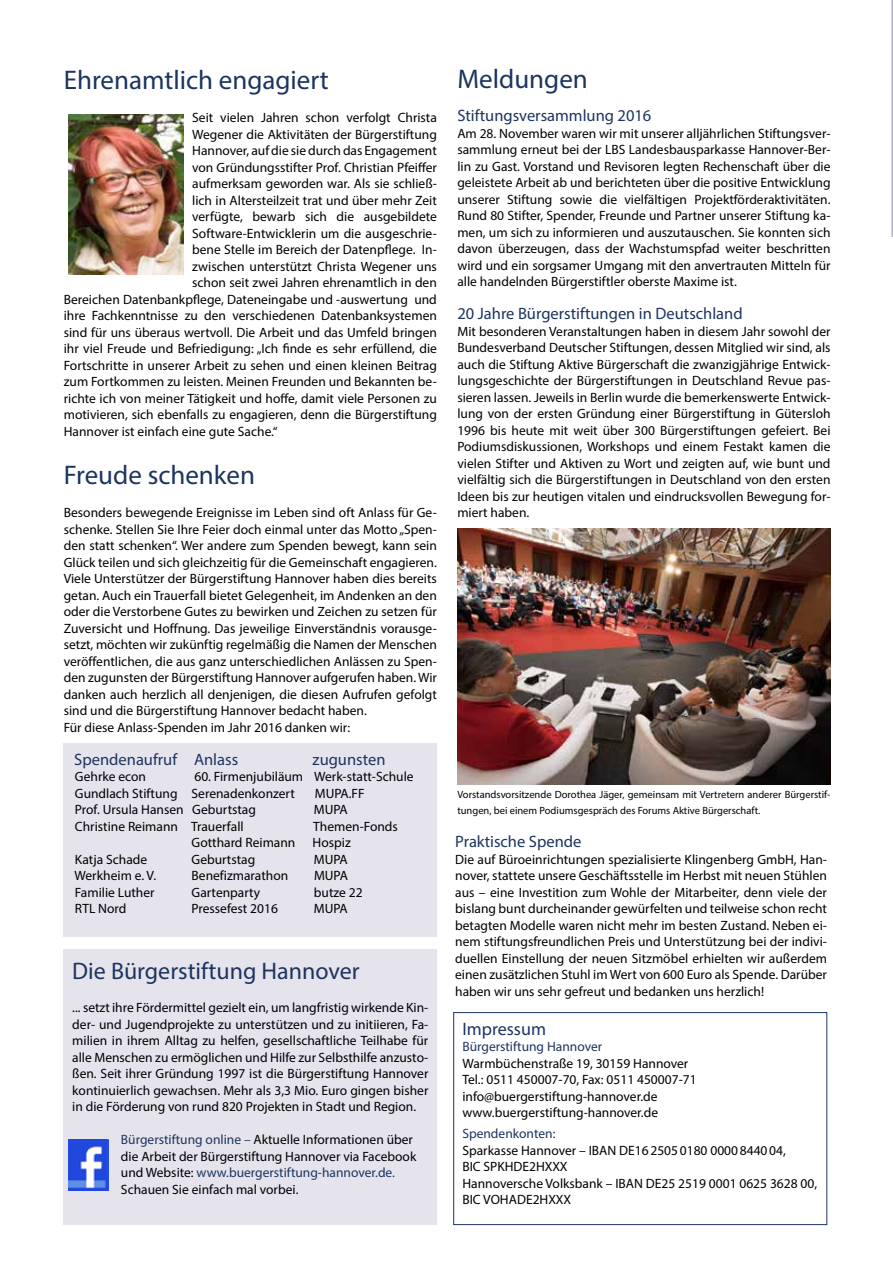
<style>
.page{position:relative;width:893px;height:1263px;background:#fff}
.page>*{position:absolute;margin:0;border:0;box-sizing:border-box;transform-origin:0 0}
.t1{font:27px "Myriad Pro";color:#1d3460}
.t2{font:24px "Myriad Pro";color:#1d3460}
.t3{font:18px "Myriad Pro";color:#1d3460}
.t4{font:16.5px "Myriad Pro";color:#1d3460}
.t5{font:13.5px/16.5px "Myriad Pro";color:#000}
.t6{font:13.5px "Myriad Pro";color:#1d3460}
.t7{font:10.5px/16.5px "Myriad Pro";color:#000}
.s1{color:#1d3460}
</style>
<div class="page">
<div style="left:64px;top:949px;width:373px;height:276px;background:#e5e4ec"></div>
<svg style="left:891px;top:0;width:2px;height:237px"></svg>
<img style="left:69px;top:1139px;width:39px;height:52px">
<img style="left:68px;top:114px;width:116px;height:160px">
<img style="left:457px;top:529px;width:373px;height:255px">
<div style="left:64px;top:743px;width:373px;height:194px;background:#e5e4ec"></div>
<div style="left:453px;top:1012px;width:374px;height:213px;border:1px solid #1d3460"></div>
<h1 class="t1" style="left:64px;top:63px;width:267px">Ehrenamtlich engagiert</h1>
<p class="t5" style="left:192px;top:109px;width:246px">Seit vielen Jahren schon verfolgt Christa</p>
<p class="t5" style="left:192px;top:126px;width:246px">Wegener die Aktivitäten der Bürgerstiftung</p>
<p class="t5" style="left:192px;top:142px;width:246px">Hannover, auf die sie durch das Engagement</p>
<p class="t5" style="left:192px;top:159px;width:246px">von Gründungsstifter Prof. Christian Pfeiffer</p>
<p class="t5" style="left:192px;top:175px;width:246px">aufmerksam geworden war. Als sie schließ-</p>
<p class="t5" style="left:192px;top:192px;width:246px">lich in Altersteilzeit trat und über mehr Zeit</p>
<p class="t5" style="left:192px;top:208px;width:246px">verfügte, bewarb sich die ausgebildete</p>
<p class="t5" style="left:192px;top:225px;width:246px">Software-Entwicklerin um die ausgeschrie-</p>
<p class="t5" style="left:192px;top:241px;width:246px">bene Stelle im Bereich der Datenpflege. In-</p>
<p class="t5" style="left:192px;top:258px;width:246px">zwischen unterstützt Christa Wegener uns</p>
<p class="t5" style="left:192px;top:274px;width:246px">schon seit zwei Jahren ehrenamtlich in den</p>
<p class="t5" style="left:64px;top:291px;width:375px">Bereichen Datenbankpflege, Dateneingabe und -auswertung und</p>
<p class="t5" style="left:64px;top:307px;width:375px">ihre Fachkenntnisse zu den verschiedenen Datenbanksystemen</p>
<p class="t5" style="left:64px;top:324px;width:375px">sind für uns überaus wertvoll. Die Arbeit und das Umfeld bringen</p>
<p class="t5" style="left:64px;top:340px;width:375px">ihr viel Freude und Befriedigung: „Ich finde es sehr erfüllend, die</p>
<p class="t5" style="left:64px;top:357px;width:375px">Fortschritte in unserer Arbeit zu sehen und einen kleinen Beitrag</p>
<p class="t5" style="left:64px;top:373px;width:375px">zum Fortkommen zu leisten. Meinen Freunden und Bekannten be-</p>
<p class="t5" style="left:64px;top:390px;width:375px">richte ich von meiner Tätigkeit und hoffe, damit viele Personen zu</p>
<p class="t5" style="left:64px;top:406px;width:375px">motivieren, sich ebenfalls zu engagieren, denn die Bürgerstiftung</p>
<p class="t5" style="left:64px;top:423px;width:215px">Hannover ist einfach eine gute Sache.“</p>
<h1 class="t1" style="left:64px;top:459px;width:193px">Freude schenken</h1>
<p class="t5" style="left:64px;top:504px;width:375px">Besonders bewegende Ereignisse im Leben sind oft Anlass für Ge&shy;schenke. Stellen Sie Ihre Feier doch einmal unter das Motto „Spen&shy;den statt schenken“. Wer andere zum Spenden bewegt, kann sein Glück teilen und sich gleichzeitig für die Gemeinschaft engagieren.<br>Viele Unterstützer der Bürgerstiftung Hannover haben dies bereits getan. Auch ein Trauerfall bietet Gelegenheit, im Andenken an den oder die Verstorbene Gutes zu bewirken und Zeichen zu setzen für Zuversicht und Hoffnung. Das jeweilige Einverständnis vorausge&shy;setzt, möchten wir zukünftig regelmäßig die Namen der Menschen veröffentlichen, die aus ganz unterschiedlichen Anlässen zu Spen&shy;den zugunsten der Bürgerstiftung Hannover aufgerufen haben. Wir danken auch herzlich all denjenigen, die diesen Aufrufen gefolgt sind und die Bürgerstiftung Hannover bedacht haben.<br>Für diese Anlass-Spenden im Jahr 2016 danken wir:</p>
<p class="t4" style="left:74px;top:749px;width:165px">Spendenaufruf Anlass</p>
<p class="t4" style="left:313px;top:749px;width:74px">zugunsten</p>
<p class="t5" style="left:75px;top:768px;width:73px">Gehrke econ</p>
<p class="t5" style="left:75px;top:768px;width:340px;text-indent:119px">60. Firmenjubiläum Werk-statt-Schule<br>Gundlach Stiftung Serenadenkonzert</p>
<p class="t5" style="left:315px;top:785px;width:51px">MUPA.FF</p>
<p class="t5" style="left:75px;top:801px;width:183px">Prof. Ursula Hansen Geburtstag</p>
<p class="t5" style="left:314px;top:801px;width:35px">MUPA</p>
<p class="t5" style="left:75px;top:818px;width:170px">Christine Reimann Trauerfall</p>
<p class="t5" style="left:313px;top:818px;width:86px">Themen-Fonds</p>
<p class="t5" style="left:192px;top:834px;width:105px">Gotthard Reimann</p>
<p class="t5" style="left:313px;top:834px;width:40px">Hospiz</p>
<p class="t5" style="left:75px;top:851px;width:74px">Katja Schade</p>
<p class="t5" style="left:192px;top:851px;width:65px">Geburtstag</p>
<p class="t5" style="left:314px;top:851px;width:35px">MUPA</p>
<p class="t5" style="left:74px;top:867px;width:83px">Werkheim e. V.</p>
<p class="t5" style="left:192px;top:867px;width:98px">Benefizmarathon</p>
<p class="t5" style="left:314px;top:867px;width:35px">MUPA</p>
<p class="t5" style="left:75px;top:884px;width:81px">Familie Luther</p>
<p class="t5" style="left:192px;top:884px;width:70px">Gartenparty</p>
<p class="t5" style="left:314px;top:884px;width:50px">butze 22</p>
<p class="t5" style="left:75px;top:900px;width:53px">RTL Nord</p>
<p class="t5" style="left:192px;top:900px;width:88px">Pressefest 2016</p>
<p class="t5" style="left:314px;top:900px;width:35px">MUPA</p>
<h2 class="t2" style="left:72px;top:956px;width:289px">Die Bürgerstiftung Hannover</h2>
<p class="t5" style="left:72px;top:999px;width:358px;text-align:justify">... setzt ihre Fördermittel gezielt ein, um langfristig wirkende Kin&shy;der- und Jugendprojekte zu unterstützen und zu initiieren, Fa&shy;milien in ihrem Alltag zu helfen, gesellschaftliche Teilhabe für alle Menschen zu ermöglichen und Hilfe zur Selbsthilfe anzusto&shy;ßen. Seit ihrer Gründung 1997 ist die Bürgerstiftung Hannover kontinuierlich gewachsen. Mehr als 3,3 Mio. Euro gingen bisher in die Förderung von rund 820 Projekten in Stadt und Region.</p>
<p class="t5" style="left:121px;top:1131px;width:297px"><span class="s1">Bürgerstiftung online –</span> Aktuelle Informationen über die Arbeit der Bürgerstiftung Hannover via Facebook und Website: <span class="s1">www.buergerstiftung-hannover.de.<br></span>Schauen Sie einfach mal vorbei.</p>
<h1 class="t1" style="left:457px;top:63px;width:132px">Meldungen</h1>
<p class="t4" style="left:457px;top:106px;width:196px">Stiftungsversammlung 2016</p>
<p class="t5" style="left:457px;top:125px;width:375px;text-align:justify">Am 28. November waren wir mit unserer alljährlichen Stiftungsver&shy;sammlung erneut bei der LBS Landesbausparkasse Hannover-Ber&shy;lin zu Gast. Vorstand und Revisoren legten Rechenschaft über die geleistete Arbeit ab und berichteten über die positive Entwicklung unserer Stiftung sowie die vielfältigen Projektförderaktivitäten.<br>Rund 80 Stifter, Spender, Freunde und Partner unserer Stiftung ka&shy;men, um sich zu informieren und auszutauschen. Sie konnten sich davon überzeugen, dass der Wachstumspfad weiter beschritten wird und ein sorgsamer Umgang mit den anvertrauten Mitteln für alle handelnden Bürgerstiftler oberste Maxime ist.</p>
<p class="t4" style="left:457px;top:304px;width:287px">20 Jahre Bürgerstiftungen in Deutschland</p>
<p class="t5" style="left:457px;top:323px;width:375px;text-align:justify">Mit besonderen Veranstaltungen haben in diesem Jahr sowohl der Bundesverband Deutscher Stiftungen, dessen Mitglied wir sind, als auch die Stiftung Aktive Bürgerschaft die zwanzigjährige Entwick&shy;lungsgeschichte der Bürgerstiftungen in Deutschland Revue pas&shy;sieren lassen. Jeweils in Berlin wurde die bemerkenswerte Entwick&shy;lung von der ersten Gründung einer Bürgerstiftung in Gütersloh 1996 bis heute mit weit über 300 Bürgerstiftungen gefeiert. Bei Podiumsdiskussionen, Workshops und einem Festakt kamen die vielen Stifter und Aktiven zu Wort und zeigten auf, wie bunt und vielfältig sich die Bürgerstiftungen in Deutschland von den ersten Ideen bis zur heutigen vitalen und eindrucksvollen Bewegung for&shy;miert haben.</p>
<p class="t7" style="left:457px;top:786px;width:375px">Vorstandsvorsitzende Dorothea Jäger, gemeinsam mit Vertretern anderer Bürgerstif&shy;tungen, bei einem Podiumsgespräch des Forums Aktive Bürgerschaft.</p>
<p class="t4" style="left:455px;top:832px;width:128px">Praktische Spende</p>
<p class="t5" style="left:455px;top:851px;width:373px;text-align:justify">Die auf Büroeinrichtungen spezialisierte Klingenberg GmbH, Han&shy;nover, stattete unsere Geschäftsstelle im Herbst mit neuen Stühlen aus – eine Investition zum Wohle der Mitarbeiter, denn viele der bislang bunt durcheinander gewürfelten und teilweise schon recht betagten Modelle waren nicht mehr im besten Zustand. Neben ei&shy;nem stiftungsfreundlichen Preis und Unterstützung bei der indivi&shy;duellen Einstellung der neuen Sitzmöbel erhielten wir außerdem einen zusätzlichen Stuhl im Wert von 600 Euro als Spende. Darüber haben wir uns sehr gefreut und bedanken uns herzlich!</p>
<h3 class="t3" style="left:462px;top:1018px;width:85px">Impressum</h3>
<p class="t6" style="left:462px;top:1038px;width:141px">Bürgerstiftung Hannover</p>
<p class="t5" style="left:462px;top:1055px;width:236px">Warmbüchenstraße 19, 30159 Hannover Tel.: 0511 450007-70, Fax: 0511 450007-71 info@buergerstiftung-hannover.de www.buergerstiftung-hannover.de</p>
<p class="t6" style="left:462px;top:1125px;width:95px">Spendenkonten:</p>
<p class="t5" style="left:462px;top:1141px;width:356px">Sparkasse Hannover – IBAN DE1625050180 0000844004,<br>BIC SPKHDE2HXXX<br>Hannoversche Volksbank – IBAN DE25 2519 0001 0625 3628 00, BIC VOHADE2HXXX</p>
</div>
